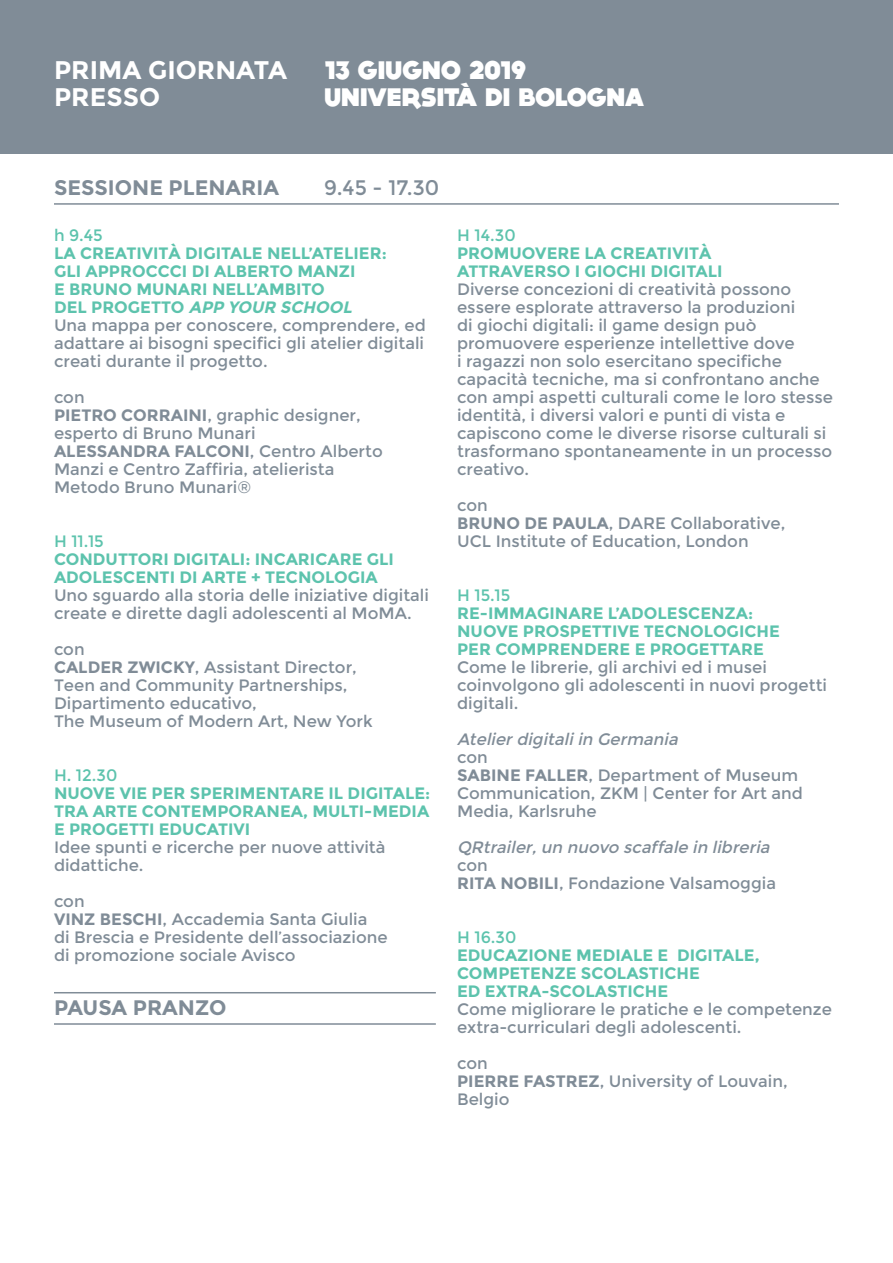
<style>
.page{position:relative;width:893px;height:1263px;background:#fff}
.page>*{position:absolute;margin:0;border:0;box-sizing:border-box;transform-origin:0 0}
.Stile_di_paragrafo_1{font:800 25.5px "DOCK11";color:#fff}
.Stile_di_paragrafo_1-2{font:700 25.5px "Montserrat";color:#fff}
.t1{font:700 21px "Montserrat";color:#808c97}
.t2{font:21px "Montserrat";color:#808c97}
.t3{font:16.5px/18px "Montserrat";color:#808c97}
.t4{font:700 16.5px/18px "Montserrat";color:#5dc3ad}
.t5{font:italic 16.5px "Montserrat";color:#808c97}
.t6{font:16.5px "Montserrat";color:#5dc3ad}
.s1{font-family:"Gotham";font-weight:900}
.s2{font-style:italic}
.s3{font-weight:700}
.s4{font-weight:700;color:#5dc3ad}
</style>
<div class="page">
<hr style="left:54px;top:203px;width:785px;height:2px;background:#808c97">
<hr style="left:54px;top:992px;width:382px;height:1px;background:#808c97">
<hr style="left:54px;top:1023px;width:382px;height:2px;background:#808c97">
<div style="left:0;top:0;width:893px;height:153px;background:#808c97"></div>
<p class="Stile_di_paragrafo_1-2" style="left:54px;top:55px;width:235px">PRIMA GIORNATA</p>
<p class="Stile_di_paragrafo_1" style="left:324px;top:58px;width:203px">13 GIUGNO 2019</p>
<p class="Stile_di_paragrafo_1-2" style="left:54px;top:82px;width:108px">PRESSO</p>
<p class="Stile_di_paragrafo_1" style="left:324px;top:85px;width:322px">UNIVERSIT<span class="s1">À</span> DI BOLOGNA</p>
<p class="t1" style="left:54px;top:175px;width:227px">SESSIONE PLENARIA</p>
<p class="t2" style="left:324px;top:175px;width:117px">9.45 - 17.30</p>
<p class="t6" style="left:54px;top:225px;width:50px">h 9.45</p>
<p class="t4" style="left:54px;top:244px;width:334px">LA CREATIVITÀ DIGITALE NELL’ATELIER:<br>GLI APPROCCCI DI ALBERTO MANZI<br>E BRUNO MUNARI NELL’AMBITO<br>D E L P R O G E T T O <span class="s2">APP YOUR SCHOOL</span></p>
<p class="t3" style="left:54px;top:316px;width:373px;text-align:justify">Una mappa per conoscere, comprendere, ed adattare ai bisogni specifici gli atelier digitali creati durante il progetto.</p>
<p class="t3" style="left:54px;top:388px;width:32px">con</p>
<p class="t3" style="left:54px;top:406px;width:308px"><span class="s3">PIETRO CORRAINI</span>, graphic designer,</p>
<p class="t3" style="left:54px;top:424px;width:330px">esperto di Bruno Munari<br><span class="s3">ALESSANDRA FALCONI</span>, Centro Alberto<br>Manzi e Centro Zaffiria, atelierista<br>Metodo Bruno Munari®</p>
<p class="t6" style="left:54px;top:531px;width:51px">H 11.15</p>
<p class="t4" style="left:54px;top:550px;width:341px">CONDUTTORI DIGITALI: INCARICARE GLI<br>ADOLESCENTI DI ARTE + TECNOLOGIA</p>
<p class="t3" style="left:54px;top:586px;width:376px">Uno sguardo alla storia delle iniziative digitali create e dirette dagli adolescenti al MoMA.</p>
<p class="t3" style="left:54px;top:640px;width:32px">con</p>
<p class="t3" style="left:54px;top:658px;width:320px"><span class="s3">CALDER ZWICKY</span>, Assistant Director,<br>Teen and Community Partnerships,<br>Dipartimento educativo,<br>The Museum of Modern Art, New York</p>
<p class="t6" style="left:54px;top:765px;width:65px">H. 12.30</p>
<p class="t4" style="left:54px;top:784px;width:378px;text-align:justify">NUOVE VIE PER SPERIMENTARE IL DIGITALE:<br>TRA ARTE CONTEMPORANEA, MULTI-MEDIA E PROGETTI EDUCATIVI</p>
<p class="t3" style="left:54px;top:838px;width:333px">Idee spunti e ricerche per nuove attività didattiche.</p>
<p class="t3" style="left:54px;top:892px;width:32px">con</p>
<p class="t3" style="left:54px;top:910px;width:335px"><span class="s3">VINZ BESCHI</span>, Accademia Santa Giulia<br>di Brescia e Presidente dell’associazione di promozione sociale Avisco</p>
<p class="t1" style="left:54px;top:995px;width:174px">PAUSA PRANZO</p>
<p class="t6" style="left:457px;top:225px;width:60px">H 14.30</p>
<p class="t4" style="left:457px;top:244px;width:267px">PROMUOVERE LA CREATIVITÀ<br>ATTRAVERSO I GIOCHI DIGITALI</p>
<p class="t3" style="left:457px;top:280px;width:377px">Diverse concezioni di creatività possono essere esplorate attraverso la produzioni<br>di giochi digitali: il game design può promuovere esperienze intellettive dove<br>i ragazzi non solo esercitano specifiche capacità tecniche, ma si confrontano anche con ampi aspetti culturali come le loro stesse identità, i diversi valori e punti di vista e capiscono come le diverse risorse culturali si trasformano spontaneamente in un processo creativo.</p>
<p class="t3" style="left:457px;top:496px;width:32px">con</p>
<p class="t3" style="left:457px;top:514px;width:330px"><span class="s3">BRUNO DE PAULA</span>, DARE Collaborative,<br>UCL Institute of Education, London</p>
<p class="t6" style="left:457px;top:585px;width:55px">H 15.15</p>
<p class="t3" style="left:457px;top:604px;width:371px"><span class="s4">RE-IMMAGINARE L’ADOLESCENZA:<br>NUOVE PROSPETTIVE TECNOLOGICHE<br>PER COMPRENDERE E PROGETTARE<br></span>Come le librerie, gli archivi ed i musei coinvolgono gli adolescenti in nuovi progetti digitali.</p>
<p class="t5" style="left:457px;top:729px;width:226px">Atelierdigitaliin Germania</p>
<p class="t3" style="left:457px;top:748px;width:32px">con</p>
<p class="t3" style="left:457px;top:766px;width:347px"><span class="s3">SABINE FALLER</span>, Department of Museum<br>Communication, ZKM | Center for Art and<br>Media, Karlsruhe</p>
<p class="t5" style="left:457px;top:837px;width:318px">QRtrailer,un nuovo scaffale in libreria</p>
<p class="t3" style="left:457px;top:856px;width:32px">con</p>
<p class="t3" style="left:457px;top:874px;width:320px"><span class="s3">RITA NOBILI</span>, Fondazione Valsamoggia</p>
<p class="t6" style="left:457px;top:927px;width:61px">H 16.30</p>
<p class="t4" style="left:457px;top:946px;width:304px">EDUCAZIONE MEDIALE E DIGITALE,<br>COMPETENZE SCOLASTICHE<br>ED EXTRA-SCOLASTICHE</p>
<p class="t3" style="left:457px;top:1000px;width:376px">Come migliorare le pratiche e le competenze extra-curriculari degli adolescenti.</p>
<p class="t3" style="left:457px;top:1054px;width:32px">con</p>
<p class="t3" style="left:457px;top:1072px;width:332px"><span class="s3">PIERRE FASTREZ</span>, University of Louvain,<br>Belgio</p>
</div>
